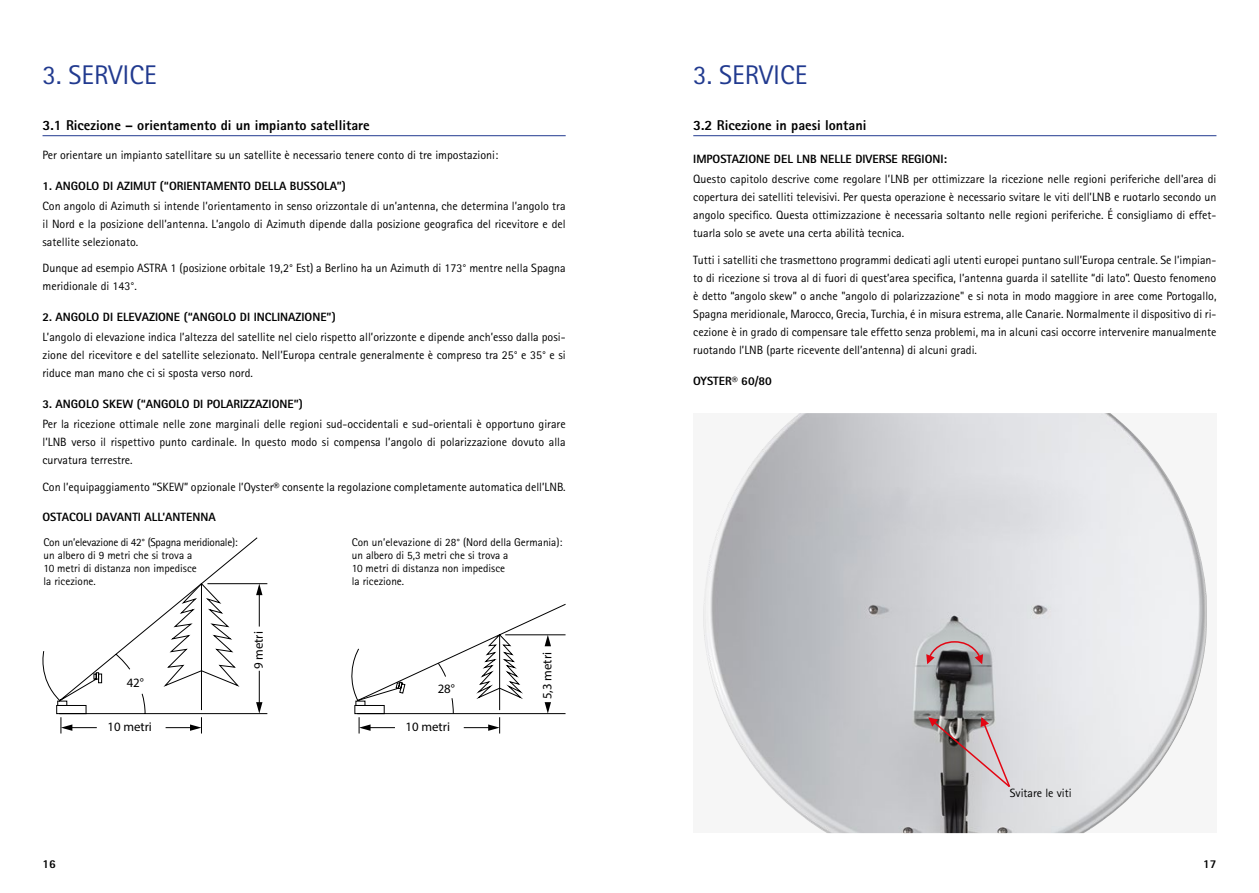
<style>
.page{position:relative;width:1259px;height:893px;background:#fff}
.page>*{position:absolute;margin:0;border:0;box-sizing:border-box;transform-origin:0 0}
.t1{font:27px "Rotis Sans Serif";color:#213a8f}
.t2{font:800 14.25px "Rotis Sans Serif";color:#000}
.t3{font:12.75px "Myriad Pro";color:#000}
.t4{font:12px/18px "Rotis Sans Serif";color:#000;text-align:justify}
.t5{font:800 12px "Rotis Sans Serif";color:#000}
.t6{font:11.25px/12.8px "Rotis Sans Serif";color:#000}
</style>
<div class="page">
<hr style="left:43px;top:135px;width:523px;height:1px;background:#213a8f">
<svg style="left:43px;top:537px;width:314px;height:177px"></svg>
<svg style="left:256px;top:702px;width:6px;height:12px"></svg>
<hr style="left:259px;top:587px;width:1px;height:39px;background:#000">
<svg style="left:256px;top:584px;width:6px;height:11px"></svg>
<svg style="left:60px;top:583px;width:181px;height:151px"></svg>
<svg style="left:357px;top:603px;width:209px;height:130px"></svg>
<hr style="left:693px;top:135px;width:523px;height:1px;background:#213a8f">
<div style="left:693px;top:413px;width:523px;height:420px;background:#f6f6f6"></div>
<img style="left:703px;top:413px;width:504px;height:420px">
<svg style="left:926px;top:640px;width:57px;height:24px"></svg>
<svg style="left:927px;top:716px;width:84px;height:73px;background:#a89c9e"></svg>
<h1 class="t1" style="left:43px;top:59px;width:115px">3. SERVICE</h1>
<p class="t2" style="left:43px;top:116px;width:329px">3.1 Ricezione – orientamento di un impianto satellitare</p>
<p class="t4" style="left:43px;top:146px;width:457px">Per orientare un impianto satellitare su un satellite è necessario tenere conto di tre impostazioni:</p>
<p class="t5" style="left:43px;top:178px;width:305px">1. ANGOLO DI AZIMUT (“ORIENTAMENTO DELLA BUSSOLA”)</p>
<p class="t4" style="left:43px;top:197px;width:525px">Con angolo di Azimuth si intende l’orientamento in senso orizzontale di un’antenna, che determina l’angolo tra il Nord e la posizione dell’antenna. L’angolo di Azimuth dipende dalla posizione geografica del ricevitore e del satellite selezionato.</p>
<p class="t4" style="left:43px;top:259px;width:525px">Dunque ad esempio ASTRA 1 (posizione orbitale 19,2° Est) a Berlino ha un Azimuth di 173° mentre nella Spagna meridionale di 143°.</p>
<p class="t5" style="left:43px;top:309px;width:295px">2. ANGOLO DI ELEVAZIONE (“ANGOLO DI INCLINAZIONE”)</p>
<p class="t4" style="left:43px;top:328px;width:525px">L’angolo di elevazione indica l’altezza del satellite nel cielo rispetto all’orizzonte e dipende anch’esso dalla posi&shy;zione del ricevitore e del satellite selezionato. Nell’Europa centrale generalmente è compreso tra 25° e 35° e si riduce man mano che ci si sposta verso nord.</p>
<p class="t5" style="left:43px;top:396px;width:262px">3. ANGOLO SKEW (“ANGOLO DI POLARIZZAZIONE”)</p>
<p class="t4" style="left:43px;top:415px;width:525px">Per la ricezione ottimale nelle zone marginali delle regioni sud-occidentali e sud-orientali è opportuno girare l’LNB verso il rispettivo punto cardinale. In questo modo si compensa l’angolo di polarizzazione dovuto alla curvatura terrestre.</p>
<p class="t4" style="left:43px;top:477px;width:524px">Con l’equipaggiamento “SKEW” opzionale l’Oyster® consente la regolazione completamente automatica dell’LNB.</p>
<p class="t5" style="left:43px;top:510px;width:175px">OSTACOLI DAVANTI ALL’ANTENNA</p>
<p class="t6" style="left:44px;top:536px;width:196px">Con un’elevazione di 42° (Spagna meridionale): un albero di 9 metri che si trova a<br>10 metri di distanza non impedisce<br>la ricezione.</p>
<p class="t6" style="left:352px;top:536px;width:212px">Con un’elevazione di 28° (Nord della Germania): un albero di 5,3 metri che si trova a<br>10 metri di distanza non impedisce<br>la ricezione.</p>
<p class="t3" style="left:127px;top:675px;width:19px">42°</p>
<p class="t3" style="left:251px;top:669px;width:39px;rotate:-90deg">9 metri</p>
<p class="t3" style="left:438px;top:681px;width:19px">28°</p>
<p class="t3" style="left:107px;top:719px;width:46px">10 metri</p>
<p class="t3" style="left:405px;top:719px;width:46px">10 metri</p>
<p class="t3" style="left:539px;top:699px;width:49px;rotate:-90deg">5,3 metri</p>
<h1 class="t1" style="left:693px;top:59px;width:115px">3. SERVICE</h1>
<p class="t2" style="left:693px;top:116px;width:175px">3.2 Ricezione in paesi lontani</p>
<p class="t5" style="left:693px;top:151px;width:255px">IMPOSTAZIONE DEL LNB NELLE DIVERSE REGIONI:</p>
<p class="t4" style="left:693px;top:170px;width:524px">Questo capitolo descrive come regolare l’LNB per ottimizzare la ricezione nelle regioni periferiche dell'area di copertura dei satelliti televisivi. Per questa operazione è necessario svitare le viti dell’LNB e ruotarlo secondo un angolo specifico. Questa ottimizzazione è necessaria soltanto nelle regioni periferiche. É consigliamo di effet&shy;tuarla solo se avete una certa abilità tecnica.</p>
<p class="t4" style="left:693px;top:251px;width:525px">Tutti i satelliti che trasmettono programmi dedicati agli utenti europei puntano sull’Europa centrale. Se l’impian&shy;to di ricezione si trova al di fuori di quest’area specifica, l’antenna guarda il satellite “di lato”. Questo fenomeno è detto “angolo skew” o anche "angolo di polarizzazione" e si nota in modo maggiore in aree come Portogallo, Spagna meridionale, Marocco, Grecia, Turchia, é in misura estrema, alle Canarie. Normalmente il dispositivo di ri&shy;cezione è in grado di compensare tale effetto senza problemi, ma in alcuni casi occorre intervenire manualmente ruotando l’LNB (parte ricevente dell’antenna) di alcuni gradi.</p>
<p class="t5" style="left:693px;top:373px;width:80px">OYSTER® 60/80</p>
<p class="t4" style="left:1010px;top:784px;width:63px">Svitare le viti</p>
<p class="t5" style="left:43px;top:857px;width:15px">16</p>
<p class="t5" style="left:1203px;top:857px;width:15px">17</p>
</div>
